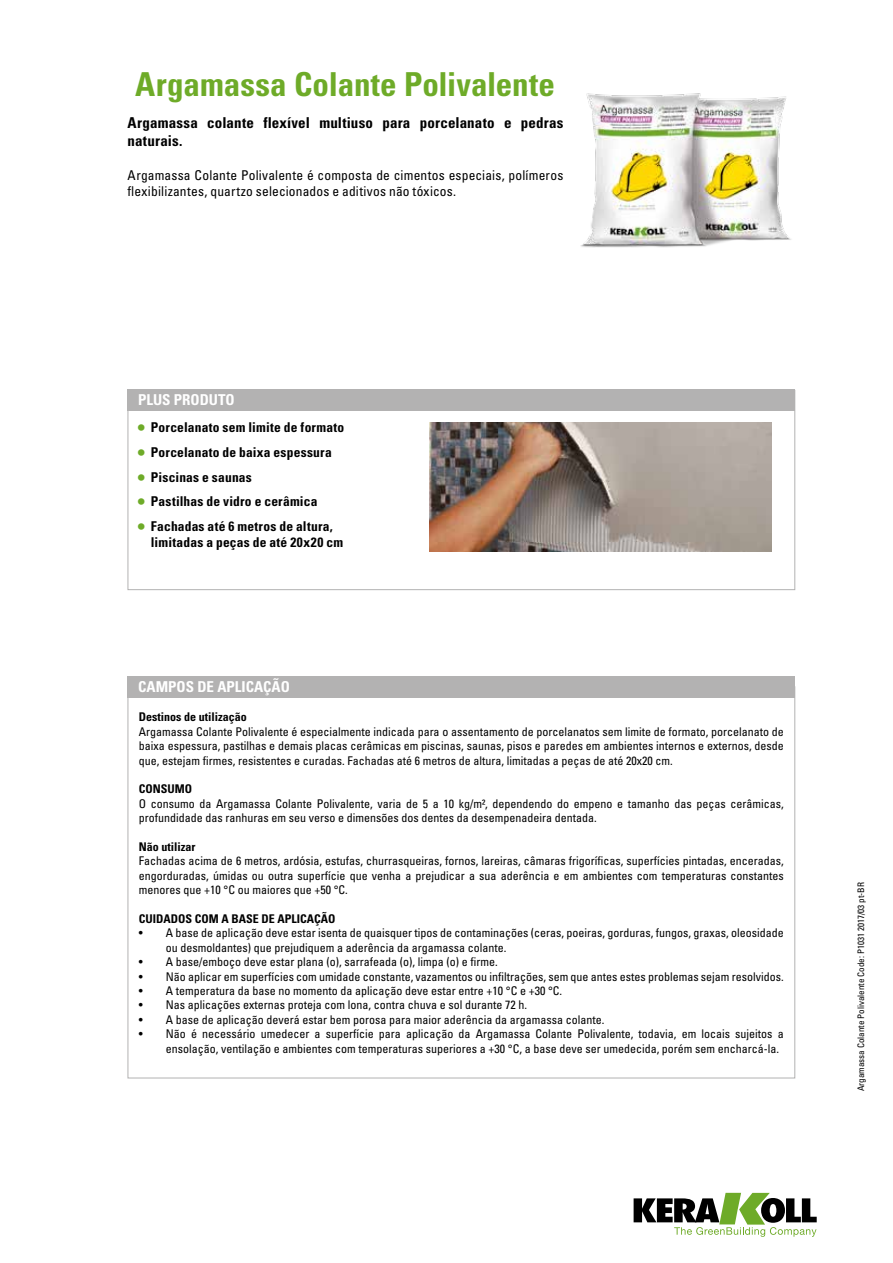
<style>
.page{position:relative;width:893px;height:1263px;background:#fff}
.page>*{position:absolute;margin:0;border:0;box-sizing:border-box;transform-origin:0 0}
.t1{font:700 condensed 33px "Univers LT Std";color:#6eab28}
.t2{font:700 condensed 15px/18px "Univers LT Std";letter-spacing:.01em;color:#000}
.t3{font:700 condensed 15px "Univers LT Std";color:#fff}
.t4{font:700 condensed 13.5px/16.2px "Univers LT Std";letter-spacing:.015em;color:#000}
.t5{font:condensed 13.5px/16.2px "Univers LT Std";letter-spacing:.015em;color:#000}
.t6{font:condensed 12px/14.4px "Univers LT Std";color:#000}
.t7{font:700 condensed 12px "Univers LT Std";color:#000}
.t8{font:condensed 9px "Univers LT Std";color:#000}
.s1{font-weight:400;font-stretch:normal;font-size:18px;color:#6eab28}
</style>
<div class="page">
<svg style="left:634px;top:1193px;width:183px;height:44px"></svg>
<div style="left:128px;top:676px;width:667px;height:21px;background:#b3b2b2"></div>
<div style="left:128px;top:389px;width:667px;height:22px;background:#b3b2b2"></div>
<img style="left:429px;top:422px;width:343px;height:130px">
<img style="left:580px;top:93px;width:211px;height:155px">
<h1 class="t1" style="left:135px;top:64px;width:421px">Argamassa Colante Polivalente</h1>
<p class="t2" style="left:128px;top:113px;width:437px">Argamassa colante flexível multiuso para porcelanato e pedras naturais.</p>
<p class="t5" style="left:128px;top:167px;width:437px">Argamassa Colante Polivalente é composta de cimentos especiais, polímeros flexibilizantes, quartzo selecionados e aditivos não tóxicos.</p>
<p class="t3" style="left:138px;top:391px;width:98px">PLUS PRODUTO</p>
<p class="t4" style="left:138px;top:419px;width:208px"><span class="s1">•</span> Porcelanato sem limite de formato</p>
<p class="t4" style="left:138px;top:444px;width:195px"><span class="s1">•</span> Porcelanato de baixa espessura</p>
<p class="t4" style="left:138px;top:469px;width:115px"><span class="s1">•</span> Piscinas e saunas</p>
<p class="t4" style="left:138px;top:493px;width:181px"><span class="s1">•</span> Pastilhas de vidro e cerâmica</p>
<p class="t4" style="left:151px;top:518px;width:194px;text-indent:-13px"><span class="s1">•</span> Fachadas até 6 metros de altura, limitadas a peças de até 20x20 cm</p>
<p class="t3" style="left:138px;top:678px;width:153px">CAMPOS DE APLICAÇÃO</p>
<p class="t7" style="left:139px;top:710px;width:110px">Destinos de utilização</p>
<p class="t6" style="left:139px;top:724px;width:646px;text-align:justify">Argamassa Colante Polivalente é especialmente indicada para o assentamento de porcelanatos sem limite de formato, porcelanato de baixa espessura, pastilhas e demais placas cerâmicas em piscinas, saunas, pisos e paredes em ambientes internos e externos, desde que, estejam firmes, resistentes e curadas. Fachadas até 6 metros de altura, limitadas a peças de até 20x20 cm.</p>
<p class="t7" style="left:139px;top:782px;width:55px">CONSUMO</p>
<p class="t6" style="left:139px;top:796px;width:646px">O consumo da Argamassa Colante Polivalente, varia de 5 a 10 kg/m², dependendo do empeno e tamanho das peças cerâmicas, profundidade das ranhuras em seu verso e dimensões dos dentes da desempenadeira dentada.</p>
<p class="t7" style="left:139px;top:839px;width:58px">Não utilizar</p>
<p class="t6" style="left:139px;top:854px;width:646px;text-align:justify">Fachadas acima de 6 metros, ardósia, estufas, churrasqueiras, fornos, lareiras, câmaras frigoríficas, superfícies pintadas, enceradas, engorduradas, úmidas ou outra superfície que venha a prejudicar a sua aderência e em ambientes com temperaturas constantes menores que +10 °C ou maiores que +50 °C.</p>
<p class="t7" style="left:139px;top:911px;width:198px">CUIDADOS COM A BASE DE APLICAÇÃO</p>
<p class="t6" style="left:166px;top:926px;width:619px;text-indent:-27px">• A base de aplicação deve estar isenta de quaisquer tipos de contaminações (ceras, poeiras, gorduras, fungos, graxas, oleosidade ou desmoldantes) que prejudiquem a aderência da argamassa colante.</p>
<p class="t6" style="left:139px;top:954px;width:360px">• A base/emboço deve estar plana (o), sarrafeada (o), limpa (o) e firme.</p>
<p class="t6" style="left:139px;top:969px;width:646px">• Não aplicar em superfícies com umidade constante, vazamentos ou infiltrações, sem que antes estes problemas sejam resolvidos.</p>
<p class="t6" style="left:139px;top:983px;width:425px">• A temperatura da base no momento da aplicação deve estar entre +10 °C e +30 °C.</p>
<p class="t6" style="left:139px;top:998px;width:390px">• Nas aplicações externas proteja com lona, contra chuva e sol durante 72 h.</p>
<p class="t6" style="left:139px;top:1012px;width:467px">• A base de aplicação deverá estar bem porosa para maior aderência da argamassa colante.</p>
<p class="t6" style="left:166px;top:1026px;width:619px;text-indent:-27px">• Não é necessário umedecer a superfície para aplicação da Argamassa Colante Polivalente, todavia, em locais sujeitos a ensolação, ventilação e ambientes com temperaturas superiores a +30 °C, a base deve ser umedecida, porém sem encharcá-la.</p>
<p class="t8" style="left:855px;top:1091px;width:210px;rotate:-90deg">Argamassa Colante Polivalente Code: P1031 2017/03 pt-BR</p>
</div>
